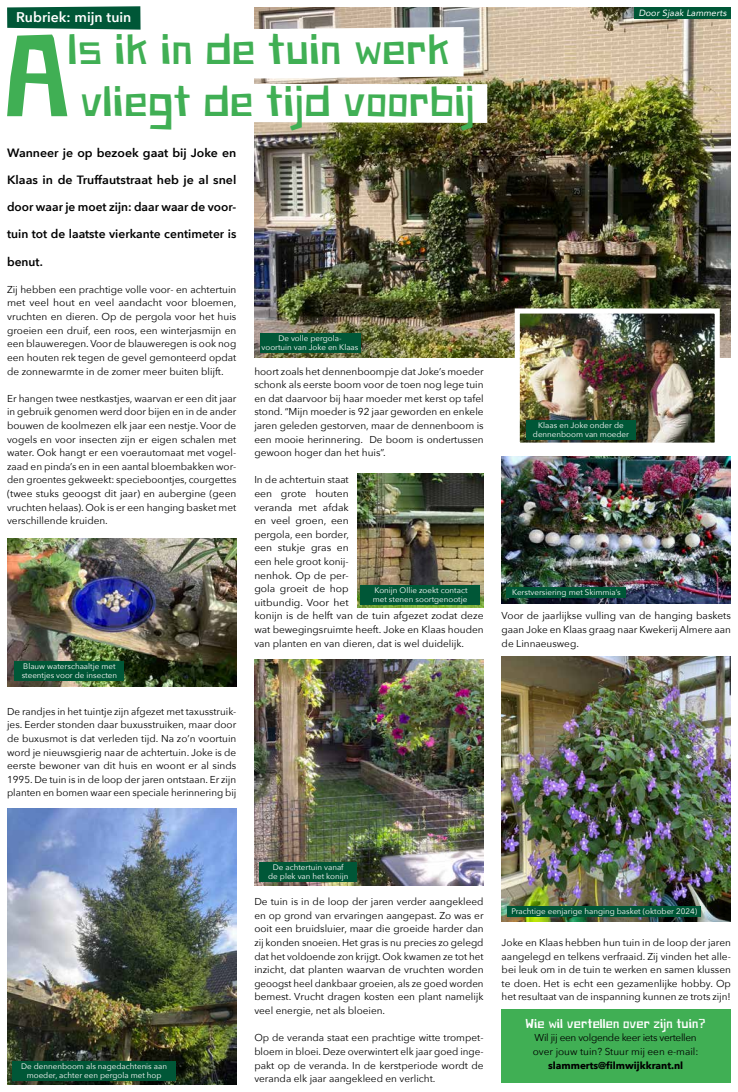
<style>
.page{position:relative;width:738px;height:1092px;background:#fff}
.page>*{position:absolute;margin:0;border:0;box-sizing:border-box;transform-origin:0 0}
.t1{font:110.3px "Paper Johnny Einhalb";color:#40af54}
.t2{font:40px/52px "Paper Johnny Einhalb";color:#40af54}
.t3{font:600 14px "Avenir Next";color:#fff}
.t4{font:600 12px "Avenir Next";color:#000}
.t5{font:12px "Paper Johnny Einhalb";color:#fff}
.t6{font:10px/13.6px "Avenir Next";color:#000;text-align:justify}
.t7{font:10px/13.6px "Avenir Next";letter-spacing:-.03em;color:#000}
.t8{font:700 10px "Avenir Next";color:#000}
.t9{font:italic 9px "Avenir";letter-spacing:.01em;color:#fff}
.t10{font:8px/9px "Avenir Next";color:#fff;text-align:center}
</style>
<div class="page">
<img style="left:254px;top:7px;width:476px;height:350px">
<div style="left:634px;top:7px;width:96px;height:12px;background:#005737"></div>
<div style="left:259px;top:333px;width:101px;height:20px;background:#005737"></div>
<img style="left:511px;top:306px;width:210px;height:137px">
<div style="left:525px;top:419px;width:110px;height:20px;background:#005737"></div>
<img style="left:501px;top:456px;width:229px;height:147px">
<div style="left:506px;top:586px;width:119px;height:11px;background:#005737"></div>
<img style="left:501px;top:656px;width:229px;height:265px">
<div style="left:507px;top:905px;width:193px;height:11px;background:#005737"></div>
<img style="left:7px;top:808px;width:229px;height:276px">
<div style="left:13px;top:1060px;width:162px;height:20px;background:#005737"></div>
<img style="left:7px;top:538px;width:229px;height:148px">
<div style="left:15px;top:660px;width:109px;height:20px;background:#005737"></div>
<div style="left:500px;top:1009px;width:229px;height:73px;background:#40af54"></div>
<svg style="left:7px;top:6px;width:480px;height:117px"></svg>
<img style="left:254px;top:659px;width:229px;height:226px">
<div style="left:259px;top:862px;width:98px;height:20px;background:#005737"></div>
<img style="left:357px;top:474px;width:126px;height:133px">
<div style="left:360px;top:584px;width:119px;height:20px;background:#005737"></div>
<h3 class="t3" style="left:16px;top:5px;width:117px">Rubriek: mijn tuin</h3>
<h1 class="t1" style="left:1px;top:10px;width:73px">A</h1>
<h2 class="t2" style="left:80px;top:26px;width:396px;text-indent:-12px">ls ik in de tuin werk vliegt de tijd voorbij</h2>
<p class="t4" style="left:7px;top:142px;width:230px">Wanneer je op bezoek gaat bij Joke en</p>
<p class="t4" style="left:7px;top:169px;width:230px">Klaas in de Truffautstraat heb je al snel</p>
<p class="t4" style="left:7px;top:197px;width:230px">door waar je moet zijn: daar waar de voor-</p>
<p class="t4" style="left:7px;top:224px;width:230px">tuin tot de laatste vierkante centimeter is</p>
<p class="t4" style="left:7px;top:251px;width:37px">benut.</p>
<p class="t6" style="left:7px;top:282px;width:231px">Zij hebben een prachtige volle voor- en achtertuin met veel hout en veel aandacht voor bloemen, vruchten en dieren. Op de pergola voor het huis groeien een druif, een roos, een winterjasmijn en een blauweregen. Voor de blauweregen is ook nog een houten rek tegen de gevel gemonteerd opdat de zonnewarmte in de zomer meer buiten blijft.</p>
<p class="t6" style="left:7px;top:391px;width:230px">Er hangen twee nestkastjes, waarvan er een dit jaar in gebruik genomen werd door bijen en in de ander bouwen de koolmezen elk jaar een nestje. Voor de vogels en voor insecten zijn er eigen schalen met water. Ook hangt er een voerautomaat met vogel&shy;zaad en pinda’s en in een aantal bloembakken wor&shy;den groentes gekweekt: specieboontjes, courgettes (twee stuks geoogst dit jaar) en aubergine (geen vruchten helaas). Ook is er een hanging basket met verschillende kruiden.</p>
<p class="t10" style="left:261px;top:333px;width:98px">De volle pergola-<br>voortuin van Joke en Klaas</p>
<p class="t6" style="left:254px;top:364px;width:230px">hoort zoals het dennenboompje dat Joke’s moeder schonk als eerste boom voor de toen nog lege tuin en dat daarvoor bij haar moeder met kerst op tafel stond. “Mijn moeder is 92 jaar geworden en enkele jaren geleden gestorven, maar de dennenboom is een mooie herinnering. De boom is ondertussen gewoon hoger dan het huis”.</p>
<p class="t6" style="left:254px;top:472px;width:230px;text-align:left">In de achtertuin staat<br>een grote houten<br>veranda met afdak<br>en veel groen, een<br>pergola, een border,<br>een stukje gras en<br>een hele groot konij-<br>nenhok. Op de per-<br>gola groeit de hop<br>uitbundig. Voor het<br>konijn is de helft van de tuin afgezet zodat deze wat bewegingsruimte heeft. Joke en Klaas houden van planten en van dieren, dat is wel duidelijk.</p>
<p class="t10" style="left:372px;top:585px;width:96px;text-align:left">Konijn Ollie zoekt contact met stenen soortgenootje</p>
<p class="t10" style="left:22px;top:661px;width:97px;text-align:left">Blauw waterschaaltje met steentjes voor de insecten</p>
<p class="t6" style="left:7px;top:704px;width:230px">De randjes in het tuintje zijn afgezet met taxusstruik&shy;jes. Eerder stonden daar buxusstruiken, maar door de buxusmot is dat verleden tijd. Na zo’n voortuin word je nieuwsgierig naar de achtertuin. Joke is de eerste bewoner van dit huis en woont er al sinds 1995. De tuin is in de loop der jaren ontstaan. Er zijn planten en bomen waar een speciale herinnering bij</p>
<p class="t9" style="left:638px;top:7px;width:89px">Door Sjaak Lammerts</p>
<p class="t10" style="left:532px;top:420px;width:98px">Klaas en Joke onder de dennenboom van moeder</p>
<p class="t10" style="left:512px;top:587px;width:110px">Kerstversiering met Skimmia’s</p>
<p class="t6" style="left:501px;top:608px;width:230px">Voor de jaarlijkse vulling van de hanging baskets gaan Joke en Klaas graag naar Kwekerij Almere aan de Linnaeusweg.</p>
<p class="t10" style="left:21px;top:1060px;width:147px">De dennenboom als nagedachtenis aan moeder, achter een pergola met hop</p>
<p class="t10" style="left:268px;top:862px;width:82px">De achtertuin vanaf de plek van het konijn</p>
<p class="t6" style="left:254px;top:894px;width:230px">De tuin is in de loop der jaren verder aangekleed en op grond van ervaringen aangepast. Zo was er ooit een bruidsluier, maar die groeide harder dan zij konden snoeien. Het gras is nu precies zo gelegd dat het voldoende zon krijgt. Ook kwamen ze tot het inzicht, dat planten waarvan de vruchten worden geoogst heel dankbaar groeien, als ze goed worden bemest. Vrucht dragen kosten een plant namelijk veel energie, net als bloeien.</p>
<p class="t6" style="left:254px;top:1030px;width:230px">Op de veranda staat een prachtige witte trompet&shy;bloem in bloei. Deze overwintert elk jaar goed inge&shy;pakt op de veranda. In de kerstperiode wordt de veranda elk jaar aangekleed en verlicht.</p>
<p class="t10" style="left:511px;top:906px;width:187px">Prachtige eenjarige hanging basket (oktober 2024)</p>
<p class="t6" style="left:501px;top:935px;width:230px">Joke en Klaas hebben hun tuin in de loop der jaren aangelegd en telkens verfraaid. Zij vinden het alle&shy;bei leuk om in de tuin te werken en samen klussen te doen. Het is echt een gezamenlijke hobby. Op het resultaat van de inspanning kunnen ze trots zijn!</p>
<p class="t5" style="left:525px;top:1016px;width:181px">Wie wil vertellen over zijn tuin?</p>
<p class="t7" style="left:532px;top:1030px;width:167px">Wil jij een volgende keer iets vertellen over jouw tuin? Stuur mij een e-mail:</p>
<p class="t8" style="left:547px;top:1056px;width:136px">slammerts@filmwijkkrant.nl</p>
</div>
